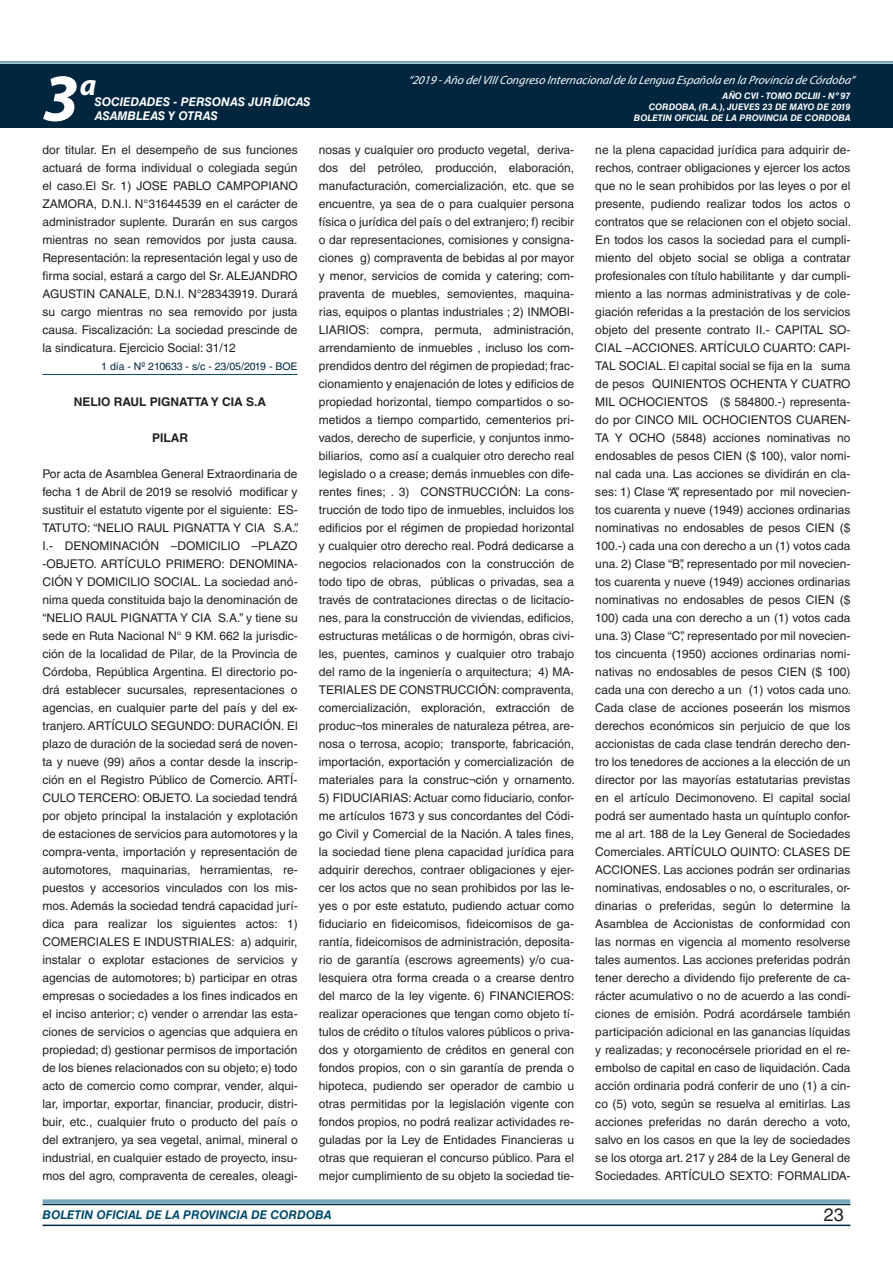
<style>
.page{position:relative;width:893px;height:1263px;background:#fff}
.page>*{position:absolute;margin:0;border:0;box-sizing:border-box;transform-origin:0 0}
.t1{font:italic 700 67.5px "Myriad Pro";color:#fff}
.t2{font:italic 700 30px "Myriad Pro";color:#fff}
.t3{font:18px "Helvetica LT Std";color:#231f20}
.t4{font:12px/18px "Helvetica LT Std";color:#231f20;text-align:justify}
.t5{font:italic 12px "Myriad Pro";color:#fff}
.t6{font:italic 700 12px "Helvetica LT Std";color:#fff}
.t7{font:italic 700 12px "Helvetica LT Std";color:#004b6c}
.t8{font:700 12px "Helvetica LT Std";letter-spacing:-.025em;color:#231f20}
.t9{font:700 12px "Helvetica LT Std";color:#231f20}
.t10{font:10.5px "Helvetica LT Std";color:#00263f}
.t11{font:italic 700 9px/10.8px "Helvetica LT Std";color:#fff;text-align:right}
</style>
<div class="page">
<div style="left:0;top:61px;width:893px;height:6px;background:#fff;opacity:.75"></div>
<div style="left:0;top:64px;width:893px;height:64px;background:#00263f"></div>
<hr style="left:43px;top:1224px;width:807px;height:2px;background:#00263f">
<div style="left:42px;top:1198px;width:809px;height:8px;background:#fff;opacity:.75"></div>
<hr style="left:43px;top:374px;width:255px;height:1px;background:#004b6c">
<h2 class="t2" style="left:80px;top:66px;width:18px">a</h2>
<p class="t5" style="left:408px;top:72px;width:448px">“2019 -Año delVIIICongreso Internacionalde la Lengua Esp añola en la Provincia de Córdoba”</p>
<h1 class="t1" style="left:43px;top:54px;width:38px">3</h1>
<p class="t11" style="left:634px;top:91px;width:218px">AÑO CVI - TOMO DCLIII - Nº 97<br>CORDOBA, (R.A.), JUEVES 23 DE MAYO DE 2019<br>BOLETIN OFICIAL DE LA PROVINCIA DE CORDOBA</p>
<p class="t6" style="left:95px;top:94px;width:217px">SOCIEDADES - PERSONAS JURÍDICAS</p>
<p class="t6" style="left:95px;top:109px;width:125px">ASAMBLEAS Y OTRAS</p>
<p class="t4" style="left:43px;top:141px;width:257px">dor titular. En el desempeño de sus funciones actuará de forma individual o colegiada según el caso.El Sr. 1) JOSE PABLO CAMPOPIANO ZAMORA, D.N.I. N°31644539 en el carácter de administrador suplente. Durarán en sus cargos mientras no sean removidos por justa causa.<br>Representación: la representación legal y uso de firma social, estará a cargo del Sr. ALEJANDRO AGUSTIN CANALE, D.N.I. N°28343919. Durará su cargo mientras no sea removido por justa causa. Fiscalización: La sociedad prescinde de la sindicatura. Ejercicio Social: 31/12</p>
<p class="t10" style="left:101px;top:360px;width:198px">1 día - Nº 210633 - s/c - 23/05/2019 - BOE</p>
<p class="t9" style="left:74px;top:394px;width:9px">NELIO</p>
<p class="t8" style="left:114px;top:394px;width:154px">RAUL PIGNATTA Y CIA S.A</p>
<p class="t9" style="left:152px;top:430px;width:36px">PILAR</p>
<p class="t4" style="left:43px;top:465px;width:258px">Por acta de Asamblea General Extraordinaria de fecha 1 de Abril de 2019 se resolvió modificar y sustituir el estatuto vigente por el siguiente: ES-TATUTO: “NELIO RAUL PIGNATTA Y CIA S.A.”.<br>I.- DENOMINACIÓN –DOMICILIO –PLAZO -OBJETO. ARTÍCULO PRIMERO: DENOMINA-CIÓN Y DOMICILIO SOCIAL. La sociedad anó&shy;nima queda constituida bajo la denominación de “NELIO RAUL PIGNATTA Y CIA S.A.” y tiene su sede en Ruta Nacional N° 9 KM. 662 la jurisdic&shy;ción de la localidad de Pilar, de la Provincia de Córdoba, República Argentina. El directorio po&shy;drá establecer sucursales, representaciones o agencias, en cualquier parte del país y del ex&shy;tranjero. ARTÍCULO SEGUNDO: DURACIÓN. El plazo de duración de la sociedad será de noven&shy;ta y nueve (99) años a contar desde la inscrip&shy;ción en el Registro Público de Comercio. ARTÍ-CULO TERCERO: OBJETO. La sociedad tendrá por objeto principal la instalación y explotación de estaciones de servicios para automotores y la compra-venta, importación y representación de automotores, maquinarias, herramientas, re&shy;puestos y accesorios vinculados con los mis&shy;mos. Además la sociedad tendrá capacidad jurí&shy;dica para realizar los siguientes actos: 1)<br>COMERCIALES E INDUSTRIALES: a) adquirir, instalar o explotar estaciones de servicios y agencias de automotores; b) participar en otras empresas o sociedades a los fines indicados en el inciso anterior; c) vender o arrendar las esta&shy;ciones de servicios o agencias que adquiera en propiedad; d) gestionar permisos de importación de los bienes relacionados con su objeto; e) todo acto de comercio como comprar, vender, alqui&shy;lar, importar, exportar, financiar, producir, distri&shy;buir, etc., cualquier fruto o producto del país o del extranjero, ya sea vegetal, animal, mineral o industrial, en cualquier estado de proyecto, insu&shy;mos del agro, compraventa de cereales, oleagi-</p>
<p class="t4" style="left:319px;top:141px;width:257px">nosas y cualquier oro producto vegetal, deriva&shy;dos del petróleo, producción, elaboración, manufacturación, comercialización, etc. que se encuentre, ya sea de o para cualquier persona física o jurídica del país o del extranjero; f) recibir o dar representaciones, comisiones y consigna&shy;ciones g) compraventa de bebidas al por mayor y menor, servicios de comida y catering; com&shy;praventa de muebles, semovientes, maquina&shy;rias, equipos o plantas industriales ; 2) INMOBI-LIARIOS: compra, permuta, administración, arrendamiento de inmuebles , incluso los com&shy;prendidos dentro del régimen de propiedad; frac&shy;cionamiento y enajenación de lotes y edificios de propiedad horizontal, tiempo compartidos o so&shy;metidos a tiempo compartido, cementerios pri&shy;vados, derecho de superficie, y conjuntos inmo&shy;biliarios, como así a cualquier otro derecho real legislado o a crease; demás inmuebles con dife&shy;rentes fines; . 3) CONSTRUCCIÓN: La cons&shy;trucción de todo tipo de inmuebles, incluidos los edificios por el régimen de propiedad horizontal y cualquier otro derecho real. Podrá dedicarse a negocios relacionados con la construcción de todo tipo de obras, públicas o privadas, sea a través de contrataciones directas o de licitacio&shy;nes, para la construcción de viviendas, edificios, estructuras metálicas o de hormigón, obras civi&shy;les, puentes, caminos y cualquier otro trabajo del ramo de la ingeniería o arquitectura; 4) MA-TERIALES DE CONSTRUCCIÓN: compraventa, comercialización, exploración, extracción de produc¬tos minerales de naturaleza pétrea, are&shy;nosa o terrosa, acopio; transporte, fabricación, importación, exportación y comercialización de materiales para la construc¬ción y ornamento.</p>
<p class="t4" style="left:319px;top:789px;width:257px">5) FIDUCIARIAS: Actuar como fiduciario, confor&shy;me artículos 1673 y sus concordantes del Códi&shy;go Civil y Comercial de la Nación. A tales fines, la sociedad tiene plena capacidad jurídica para adquirir derechos, contraer obligaciones y ejer&shy;cer los actos que no sean prohibidos por las le&shy;yes o por este estatuto, pudiendo actuar como fiduciario en fideicomisos, fideicomisos de ga&shy;rantía, fideicomisos de administración, deposita&shy;rio de garantía (escrows agreements) y/o cua&shy;lesquiera otra forma creada o a crearse dentro del marco de la ley vigente. 6) FINANCIEROS: realizar operaciones que tengan como objeto tí&shy;tulos de crédito o títulos valores públicos o priva&shy;dos y otorgamiento de créditos en general con fondos propios, con o sin garantía de prenda o hipoteca, pudiendo ser operador de cambio u otras permitidas por la legislación vigente con fondos propios, no podrá realizar actividades re&shy;guladas por la Ley de Entidades Financieras u otras que requieran el concurso público. Para el mejor cumplimiento de su objeto la sociedad tie-</p>
<p class="t4" style="left:595px;top:141px;width:257px">ne la plena capacidad jurídica para adquirir de&shy;rechos, contraer obligaciones y ejercer los actos que no le sean prohibidos por las leyes o por el presente, pudiendo realizar todos los actos o contratos que se relacionen con el objeto social.<br>En todos los casos la sociedad para el cumpli&shy;miento del objeto social se obliga a contratar profesionales con título habilitante y dar cumpli&shy;miento a las normas administrativas y de cole&shy;giación referidas a la prestación de los servicios objeto del presente contrato II.- CAPITAL SO-CIAL –ACCIONES. ARTÍCULO CUARTO: CAPI-TAL SOCIAL. El capital social se fija en la suma de pesos QUINIENTOS OCHENTA Y CUATRO MIL OCHOCIENTOS ($ 584800.-) representa&shy;do por CINCO MIL OCHOCIENTOS CUAREN-TA Y OCHO (5848) acciones nominativas no endosables de pesos CIEN ($ 100), valor nomi&shy;nal cada una. Las acciones se dividirán en cla&shy;ses: 1) Clase “A”, representado por mil novecien&shy;tos cuarenta y nueve (1949) acciones ordinarias nominativas no endosables de pesos CIEN ($ 100.-) cada una con derecho a un (1) votos cada una. 2) Clase “B”, representado por mil novecien&shy;tos cuarenta y nueve (1949) acciones ordinarias nominativas no endosables de pesos CIEN ($ 100) cada una con derecho a un (1) votos cada una. 3) Clase “C”, representado por mil novecien&shy;tos cincuenta (1950) acciones ordinarias nomi&shy;nativas no endosables de pesos CIEN ($ 100) cada una con derecho a un (1) votos cada uno.<br>Cada clase de acciones poseerán los mismos derechos económicos sin perjuicio de que los accionistas de cada clase tendrán derecho den&shy;tro los tenedores de acciones a la elección de un director por las mayorías estatutarias previstas en el artículo Decimonoveno. El capital social podrá ser aumentado hasta un quíntuplo confor&shy;me al art. 188 de la Ley General de Sociedades Comerciales. ARTÍCULO QUINTO: CLASES DE ACCIONES. Las acciones podrán ser ordinarias nominativas, endosables o no, o escriturales, or&shy;dinarias o preferidas, según lo determine la Asamblea de Accionistas de conformidad con las normas en vigencia al momento resolverse tales aumentos. Las acciones preferidas podrán tener derecho a dividendo fijo preferente de ca&shy;rácter acumulativo o no de acuerdo a las condi&shy;ciones de emisión. Podrá acordársele también participación adicional en las ganancias líquidas y realizadas; y reconocérsele prioridad en el re&shy;embolso de capital en caso de liquidación. Cada acción ordinaria podrá conferir de uno (1) a cin&shy;co (5) voto, según se resuelva al emitirlas. Las acciones preferidas no darán derecho a voto, salvo en los casos en que la ley de sociedades se los otorga art. 217 y 284 de la Ley General de Sociedades. ARTÍCULO SEXTO: FORMALIDA-</p>
<p class="t7" style="left:43px;top:1208px;width:290px">BOLETIN OFICIAL DE LA PROVINCIA DE CORDOBA</p>
<h3 class="t3" style="left:824px;top:1204px;width:22px">23</h3>
</div>
